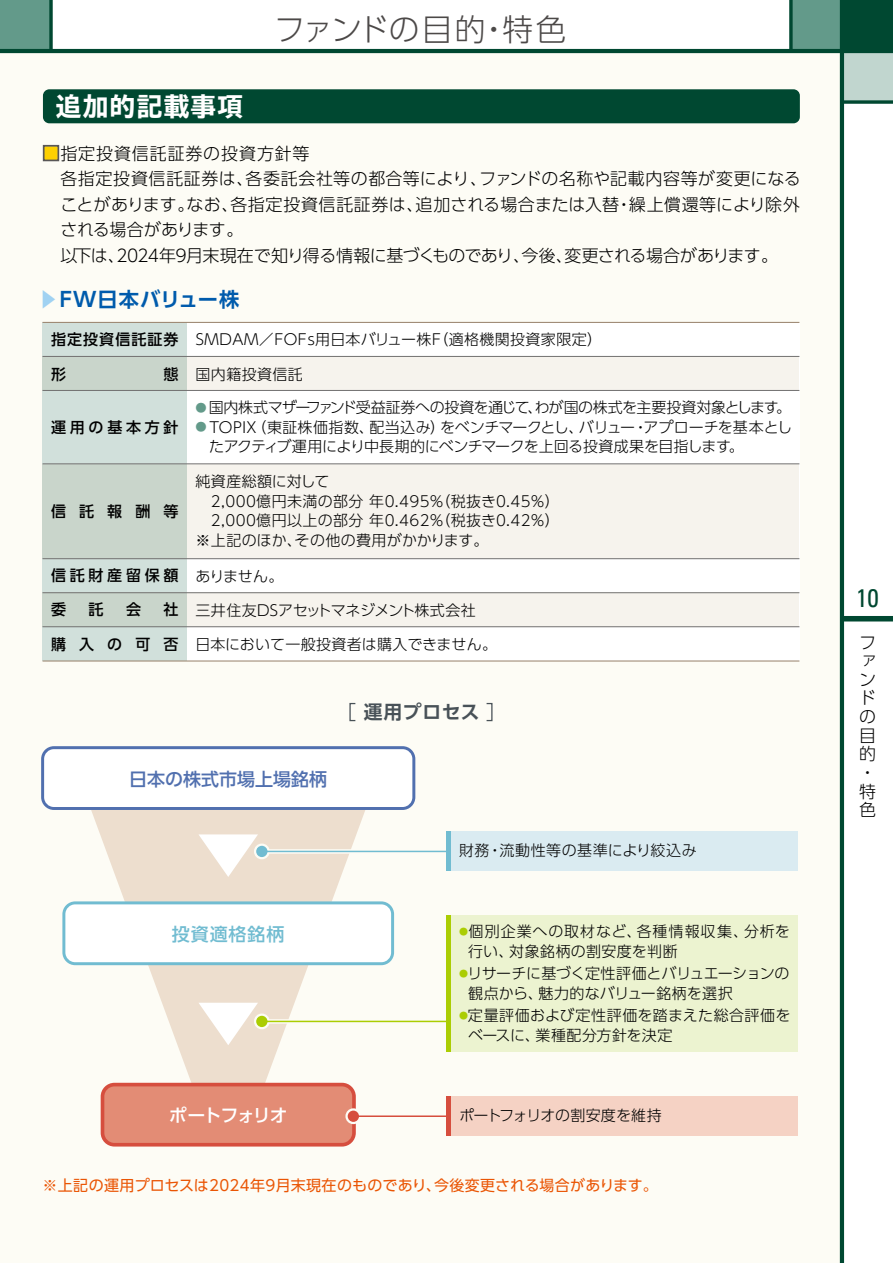
<style>
.page{position:relative;width:893px;height:1263px;background:#fff}
.page>*{position:absolute;margin:0;border:0;box-sizing:border-box;transform-origin:0 0}
.t1{font:300 30.75px "UD Shin Go Pro";letter-spacing:.005em;color:#4c4948}
.t2{font:700 expanded 25.5px "TBUD Go Std";letter-spacing:.06em;color:#fff}
.t3{font:condensed 25.5px "Univers LT Std";color:#004831}
.t4{font:700 20.25px "UD Shin Go Pro De";letter-spacing:.055em;color:#005bac}
.t5{font:700 18.75px "UD Shin Go Pro De";letter-spacing:.035em;color:#485157}
.t6{font:500 18px "UD Shin Go Pro";color:#5170af}
.t7{font:500 18px "UD Shin Go Pro";letter-spacing:-.07em;color:#fff}
.t8{font:500 18px "UD Shin Go Pro";letter-spacing:.05em;color:#71bcd1}
.t9{font:300 16.95px/18.6px "UD Shin Go Pro";letter-spacing:.005em;color:#000}
.t10{font:300 15px/19.5px "UD Shin Go Pro";letter-spacing:.005em;color:#000}
.t11{font:300 15px/19.5px "UD Shin Go Pro";letter-spacing:.025em;color:#000}
.t12{font:300 15px/19.5px "UD Shin Go Pro";letter-spacing:-.015em;color:#000}
.t13{font:300 15px "UD Shin Go Pro";letter-spacing:-.035em;color:#000}
.t14{font:15px "UD Shin Go Pro";letter-spacing:.02em;color:#ea5504}
.t15{font:300 15px/19.5px "UD Shin Go Pro";letter-spacing:.04em;color:#000}
.t16{font:500 15px "UD Shin Go Pro";letter-spacing:.25em;color:#000}
.t17{font:300 15px "UD Shin Go Pro";letter-spacing:-.04em;color:#000}
.t18{font:300 15px "UD Shin Go Pro";letter-spacing:-.025em;color:#000}
.s1{color:#fdd000}
.s2{color:#a0d2f2}
.s3{font-weight:500}
.s4{font-size:11.25px;color:#639a8a}
.s5{font-weight:300}
.s6{font-size:9px;color:#abcd03}
</style>
<div class="page">
<div style="left:0;top:51px;width:842px;height:1212px;background:#fdfcf5"></div>
<div style="left:0;top:0;width:51px;height:51px;background:#639a8a"></div>
<div style="left:842px;top:0;width:51px;height:51px;background:#004831"></div>
<div style="left:842px;top:51px;width:51px;height:51px;background:#c1d6cf"></div>
<div style="left:791px;top:0;width:51px;height:51px;background:#639a8a"></div>
<div style="left:842px;top:616px;width:51px;height:5px;background:#004831"></div>
<hr style="left:840px;top:0;width:4px;height:1263px;background:#004831">
<hr style="left:0;top:49px;width:893px;height:4px;background:#004831">
<svg style="left:844px;top:100px;width:49px;height:4px"></svg>
<svg style="left:49px;top:0;width:4px;height:49px"></svg>
<svg style="left:789px;top:0;width:4px;height:49px"></svg>
<div style="left:43px;top:322px;width:144px;height:339px;background:#d1e0db"></div>
<div style="left:187px;top:322px;width:612px;height:339px;background:#fff"></div>
<svg style="left:43px;top:465px;width:756px;height:93px;fill:#f6f3ed"></svg>
<svg style="left:43px;top:357px;width:756px;height:33px;fill:#f6f3ed"></svg>
<div style="left:43px;top:89px;width:757px;height:34px;background:#004831;border-radius:6px"></div>
<div style="left:43px;top:145px;width:16px;height:16px;border:2px solid #595757"></div>
<hr style="left:43px;top:390px;width:756px;height:1px;background:#727171">
<hr style="left:43px;top:356px;width:756px;height:1px;background:#727171">
<hr style="left:43px;top:464px;width:756px;height:1px;background:#727171">
<hr style="left:43px;top:322px;width:756px;height:1px;background:#9d8771">
<svg style="left:43px;top:593px;width:756px;height:33px;fill:#f6f3ed"></svg>
<hr style="left:43px;top:626px;width:756px;height:1px;background:#727171">
<hr style="left:43px;top:592px;width:756px;height:1px;background:#727171">
<hr style="left:43px;top:558px;width:756px;height:1px;background:#727171">
<hr style="left:43px;top:660px;width:756px;height:1px;background:#9d8771">
<div style="left:349px;top:703px;width:7px;height:18px;border:1px solid #485157"></div>
<div style="left:486px;top:703px;width:6px;height:18px;border:1px solid #485157"></div>
<svg style="left:79px;top:810px;width:298px;height:321px;fill:#eddece"></svg>
<svg style="left:62px;top:901px;width:332px;height:64px"></svg>
<svg style="left:101px;top:1083px;width:255px;height:63px;background:#e1856f"></svg>
<hr style="left:353px;top:1114px;width:117px;height:4px;background:#fdfcf5">
<div style="left:345px;top:1108px;width:16px;height:16px;border:4px solid #fdfcf5;border-radius:50%"></div>
<hr style="left:353px;top:1115px;width:117px;height:2px;background:#d64e3e">
<div style="left:348px;top:1110px;width:11px;height:12px;background:#d64e3e;border-radius:50%"></div>
<div style="left:446px;top:1096px;width:352px;height:40px;background:#f5d2c4"></div>
<div style="left:446px;top:1096px;width:5px;height:40px;background:#d64e3e"></div>
<svg style="left:198px;top:1003px;width:60px;height:42px"></svg>
<svg style="left:198px;top:834px;width:60px;height:43px"></svg>
<svg style="left:270px;top:1019px;width:176px;height:5px"></svg>
<div style="left:254px;top:1013px;width:16px;height:16px;border:4px solid #fdfcf5;border-radius:50%"></div>
<hr style="left:262px;top:1021px;width:335px;height:1px;background:#abcd03">
<div style="left:256px;top:1016px;width:11px;height:11px;background:#abcd03;border-radius:50%"></div>
<div style="left:446px;top:915px;width:352px;height:136px;background:#ecf3d0"></div>
<div style="left:446px;top:915px;width:5px;height:136px;background:#abcd03"></div>
<svg style="left:41px;top:746px;width:374px;height:64px"></svg>
<div style="left:262px;top:849px;width:329px;height:5px;background:#d9ebeb"></div>
<div style="left:254px;top:843px;width:16px;height:16px;border:4px solid #fdfcf5;border-radius:50%"></div>
<hr style="left:262px;top:851px;width:329px;height:1px;background:#71bcd1">
<div style="left:256px;top:846px;width:11px;height:11px;background:#71bcd1;border-radius:50%"></div>
<div style="left:446px;top:831px;width:352px;height:39px;background:#daebf1"></div>
<div style="left:446px;top:831px;width:5px;height:39px;background:#71bcd1"></div>
<h2 class="t2" style="left:56px;top:92px;width:189px">追加的記載事項</h2>
<h1 class="t1" style="left:274px;top:4px;width:294px">ファンドの目的・特色</h1>
<p class="t9" style="left:61px;top:140px;width:742px;line-height:25.5px;text-indent:-18px"><span class="s1">■</span>指定投資信託証券の投資方針等<br>各指定投資信託証券は、各委託会社等の都合等により、ファンドの名称や記載内容等が変更になることがあります。なお、各指定投資信託証券は、追加される場合または入替・繰上償還等により除外される場合があります。<br>以下は、2024年9月末現在で知り得る情報に基づくものであり、今後、変更される場合があります。</p>
<p class="t4" style="left:38px;top:283px;width:203px"><span class="s2">▶</span>FW日本バリュー株</p>
<p class="t10" style="left:51px;top:329px;width:553px"><span class="s3">指定投資信託証券</span> ＳＭＤＡＭ／FOFｓ用日本バリュー株Ｆ（適格機関投資家限定）</p>
<p class="t16" style="left:51px;top:362px;width:16px">形</p>
<p class="t11" style="left:164px;top:364px;width:141px"><span class="s3">態</span> 国内籍投資信託</p>
<p class="t16" style="left:51px;top:415px;width:129px">運用の基本方針</p>
<p class="t16" style="left:51px;top:499px;width:129px">信託報酬等</p>
<p class="t13" style="left:196px;top:395px;width:597px"><span class="s4">●</span> 国内株式マザーファンド受益証券への投資を通じて、わが国の株式を主要投資対象とします。</p>
<p class="t12" style="left:209px;top:417px;width:585px;text-indent:-13px"><span class="s4">●</span> TOPIX（東証株価指数、配当込み）をベンチマークとし、バリュー・アプローチを基本としたアクティブ運用により中長期的にベンチマークを上回る投資成果を目指します。</p>
<p class="t11" style="left:196px;top:471px;width:366px">純資産総額に対して<br>　2,000億円未満の部分 年0.495％（税抜き0.45％）　2,000億円以上の部分 年0.462％（税抜き0.42％）※上記のほか、その他の費用がかかります。</p>
<p class="t16" style="left:51px;top:564px;width:234px">信託財産留保額 <span class="s5">ありません。</span></p>
<p class="t16" style="left:51px;top:598px;width:16px">委</p>
<p class="t16" style="left:89px;top:598px;width:16px">託</p>
<p class="t16" style="left:126px;top:598px;width:16px">会</p>
<p class="t17" style="left:164px;top:598px;width:314px"><span class="s3">社</span> 三井住友ＤＳアセットマネジメント株式会社</p>
<p class="t10" style="left:51px;top:634px;width:448px"><span class="s3">購 入 の 可 否</span> 日本において一般投資者は購入できません。</p>
<p class="t6" style="left:129px;top:764px;width:200px">日本の株式市場上場銘柄</p>
<p class="t8" style="left:172px;top:919px;width:114px">投資適格銘柄</p>
<p class="t5" style="left:364px;top:697px;width:117px">運用プロセス</p>
<p class="t11" style="left:459px;top:840px;width:239px">財務・流動性等の基準により絞込み</p>
<p class="t15" style="left:468px;top:921px;width:323px;text-indent:-9px"><span class="s6">●</span>個別企業への取材など、各種情報収集、分析を行い、対象銘柄の割安度を判断</p>
<p class="t10" style="left:468px;top:963px;width:323px;text-indent:-9px"><span class="s6">●</span>リサーチに基づく定性評価とバリュエーションの観点から、魅力的なバリュー銘柄を選択</p>
<p class="t10" style="left:468px;top:1005px;width:324px;text-indent:-9px"><span class="s6">●</span>定量評価および定性評価を踏まえた総合評価をベースに、業種配分方針を決定</p>
<p class="t7" style="left:169px;top:1101px;width:120px">ポートフォリオ</p>
<p class="t18" style="left:459px;top:1103px;width:204px">ポートフォリオの割安度を維持</p>
<p class="t14" style="left:43px;top:1173px;width:617px">※上記の運用プロセスは2024年9月末現在のものであり、今後変更される場合があります。</p>
<h2 class="t3" style="left:856px;top:582px;width:24px">10</h2>
<p class="t9" style="left:859px;top:632px;width:18px">ファンドの目的・特色</p>
</div>
